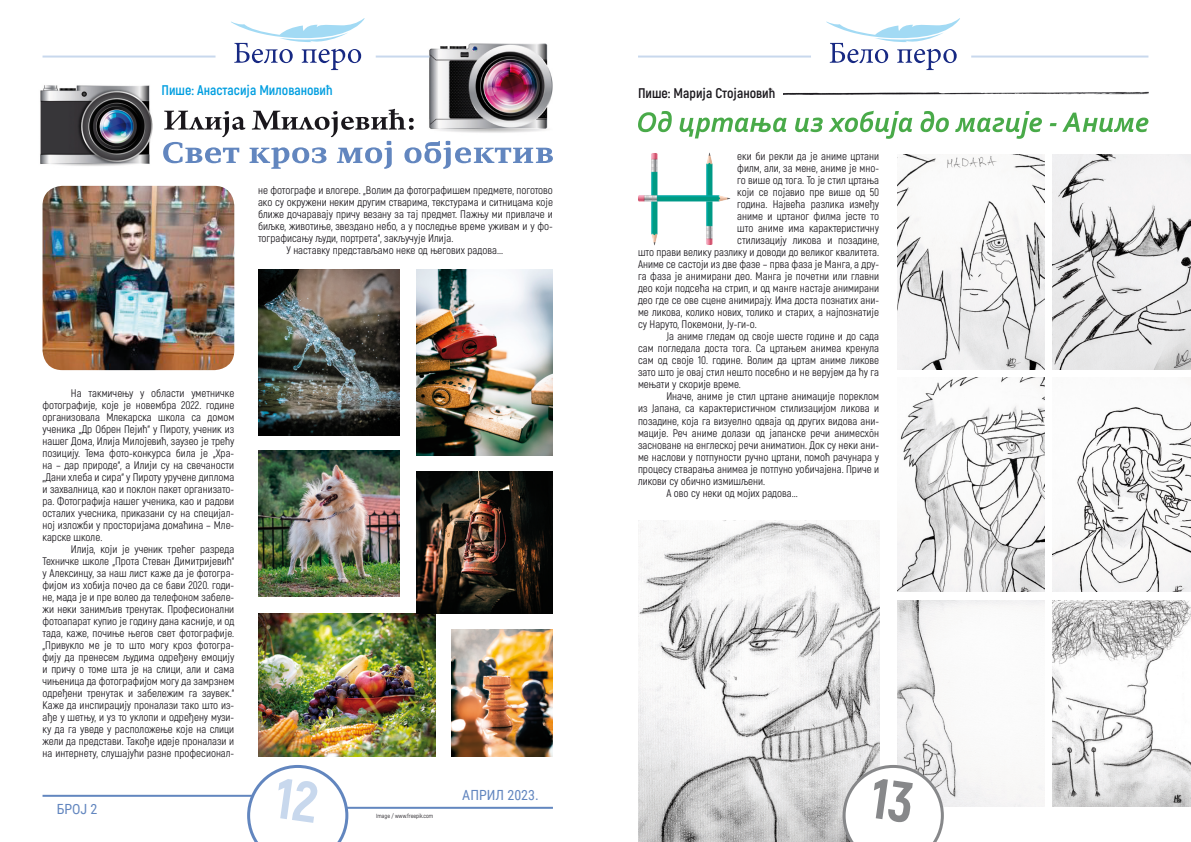
<style>
.page{position:relative;width:1191px;height:842px;background:#fff}
.page>*{position:absolute;margin:0;border:0;box-sizing:border-box;transform-origin:0 0}
.TEKST{font:700 14px "Akrobat";color:#009ee0}
.TEKST-2{font:700 14px "Akrobat";color:#1a171c}
.t1{font:14px "Roboto Condensed";color:#6286bf}
.TEKST-3{font:11px/12px "Akrobat";color:#1a171c;text-align:justify}
.TEKST-4{font:6px "Akrobat";color:#1a171c}
</style>
<div class="page">
<hr style="left:43px;top:56px;width:172px;height:2px;background:#c8d8ed">
<hr style="left:638px;top:56px;width:173px;height:2px;background:#c8d8ed">
<hr style="left:971px;top:56px;width:177px;height:2px;background:#c8d8ed">
<svg style="left:231px;top:18px;width:134px;height:52px"></svg>
<svg style="left:826px;top:18px;width:134px;height:52px"></svg>
<img style="left:651px;top:153px;width:7px;height:93px">
<hr style="left:337px;top:807px;width:216px;height:2px;background:#6286bf">
<hr style="left:43px;top:795px;width:215px;height:2px;background:#6286bf">
<svg style="left:163px;top:109px;width:390px;height:60px"></svg>
<img style="left:40px;top:85px;width:113px;height:81px">
<img style="left:43px;top:186px;width:191px;height:184px">
<img style="left:258px;top:269px;width:142px;height:166px">
<img style="left:416px;top:269px;width:137px;height:186px">
<img style="left:258px;top:451px;width:142px;height:146px">
<img style="left:258px;top:613px;width:177px;height:144px">
<img style="left:416px;top:471px;width:137px;height:142px">
<img style="left:451px;top:629px;width:102px;height:128px">
<img style="left:425px;top:43px;width:128px;height:94px">
<hr style="left:376px;top:56px;width:53px;height:2px;background:#c8d8ed">
<svg style="left:638px;top:111px;width:510px;height:28px"></svg>
<img style="left:638px;top:520px;width:241px;height:322px">
<img style="left:897px;top:155px;width:147px;height:214px">
<img style="left:897px;top:377px;width:147px;height:214px">
<img style="left:897px;top:601px;width:147px;height:205px">
<img style="left:1052px;top:155px;width:139px;height:214px">
<img style="left:1052px;top:407px;width:139px;height:184px">
<img style="left:1052px;top:601px;width:139px;height:205px">
<img style="left:783px;top:91px;width:365px;height:4px">
<img style="left:706px;top:152px;width:7px;height:93px">
<img style="left:638px;top:193px;width:93px;height:11px">
<svg style="left:247px;top:765px;width:101px;height:77px"></svg>
<svg style="left:842px;top:765px;width:102px;height:77px"></svg>
<p class="TEKST" style="left:161px;top:82px;width:173px">Пише: Анастасија Миловановић</p>
<p class="TEKST-3" style="left:258px;top:184px;width:296px">не фотографе и влогере. „Волим да фотографишем предмете, поготово ако су окружени неким другим стварима, текстурама и ситницама које ближе дочаравају причу везану за тај предмет. Пажњу ми привлаче и биљке, животиње, звездано небо, а у последње време уживам и у фо&shy;тографисању људи, портрета“, закључује Илија.</p>
<p class="TEKST-3" style="left:286px;top:244px;width:218px">У наставку представљамо неке од његових радова...</p>
<p class="TEKST-3" style="left:43px;top:387px;width:193px;text-indent:28px">На такмичењу у области уметничке фотографије, које је новембра 2022. године организовала Млекарска школа са домом ученика „Др Обрен Пејић“ у Пироту, ученик из нашег Дома, Илија Милојевић, заузео је трећу позицију. Тема фото-конкурса била је „Хра&shy;на – дар природе“, а Илији су на свечаности „Дани хлеба и сира“ у Пироту уручене диплома и захвалница, као и поклон пакет организато&shy;ра. Фотографија нашег ученика, као и радови осталих учесника, приказани су на специјал&shy;ној изложби у просторијама домаћина – Мле&shy;карске школе.</p>
<p class="TEKST-3" style="left:43px;top:543px;width:193px;text-indent:28px">Илија, који је ученик трећег разреда Техничке школе „Прота Стеван Димитријевић“ у Алексинцу, за наш лист каже да је фотогра&shy;фијом из хобија почео да се бави 2020. годи&shy;не, мада је и пре волео да телефоном забеле&shy;жи неки занимљив тренутак. Професионални фотоапарат купио је годину дана касније, и од тада, каже, почиње његов свет фотографије. „Привукло ме је то што могу кроз фотогра&shy;фију да пренесем људима одређену емоцију и причу о томе шта је на слици, али и сама чињеница да фотографијом могу да замрзнем одређени тренутак и забележим га заувек.“ Каже да инспирацију проналази тако што из&shy;ађе у шетњу, и уз то уклопи и одређену музи&shy;ку да га уведе у расположење које на слици жели да представи. Такође идеје проналази и на интернету, слушајући разне професионал-</p>
<p class="t1" style="left:57px;top:799px;width:42px">БРОЈ 2</p>
<p class="TEKST-4" style="left:376px;top:812px;width:58px">Image / www.freepik.com</p>
<p class="t1" style="left:462px;top:785px;width:78px">AПРИЛ 2023.</p>
<p class="TEKST-2" style="left:638px;top:85px;width:139px">Пише: Марија Стојановић</p>
<p class="TEKST-3" style="left:737px;top:151px;width:143px">еки би рекли да је аниме цртани</p>
<p class="TEKST-3" style="left:737px;top:163px;width:143px">филм, али, за мене, аниме је мно-</p>
<p class="TEKST-3" style="left:737px;top:175px;width:143px">го више од тога. То је стил цртања</p>
<p class="TEKST-3" style="left:737px;top:187px;width:143px">који се појавио пре више од 50</p>
<p class="TEKST-3" style="left:737px;top:199px;width:143px">година. Највећа разлика између</p>
<p class="TEKST-3" style="left:737px;top:211px;width:143px">аниме и цртаног филма јесте то</p>
<p class="TEKST-3" style="left:737px;top:223px;width:143px">што аниме има карактеристичну</p>
<p class="TEKST-3" style="left:737px;top:235px;width:143px">стилизацију ликова и позадине,</p>
<p class="TEKST-3" style="left:638px;top:247px;width:242px">што прави велику разлику и доводи до великог квалитета.</p>
<p class="TEKST-3" style="left:638px;top:259px;width:242px">Аниме се састоји из две фазе – прва фаза је Манга, а дру-</p>
<p class="TEKST-3" style="left:638px;top:271px;width:242px">га фаза је анимирани део. Манга је почетни или главни</p>
<p class="TEKST-3" style="left:638px;top:283px;width:242px">део који подсећа на стрип, и од манге настаје анимирани</p>
<p class="TEKST-3" style="left:638px;top:295px;width:242px">део где се ове сцене анимирају. Има доста познатих ани-</p>
<p class="TEKST-3" style="left:638px;top:307px;width:242px">ме ликова, колико нових, толико и старих, а најпознатије</p>
<p class="TEKST-3" style="left:638px;top:319px;width:120px">су Наруто, Покемони, Ју-ги-о.</p>
<p class="TEKST-3" style="left:638px;top:331px;width:242px;text-indent:28px">Ја аниме гледам од своје шесте године и до сада сам погледала доста тога. Са цртањем анимеа кренула сам од своје 10. године. Волим да цртам аниме ликове зато што је овај стил нешто посебно и не верујем да ћу га мењати у скорије време.</p>
<p class="TEKST-3" style="left:638px;top:391px;width:242px;text-indent:28px">Иначе, аниме је стил цртане анимације пореклом из Јапана, са карактеристичном стилизацијом ликова и позадине, која га визуелно одваја од других видова ани&shy;мације. Реч аниме долази од јапанске речи анимесхōн засноване на енглеској речи аниматион. Док су неки ани&shy;ме наслови у потпуности ручно цртани, помоћ рачунара у процесу стварања анимеа је потпуно уобичајена. Приче и ликови су обично измишљени.</p>
<p class="TEKST-3" style="left:666px;top:487px;width:133px">А ово су неки од мојих радова...</p>
</div>
